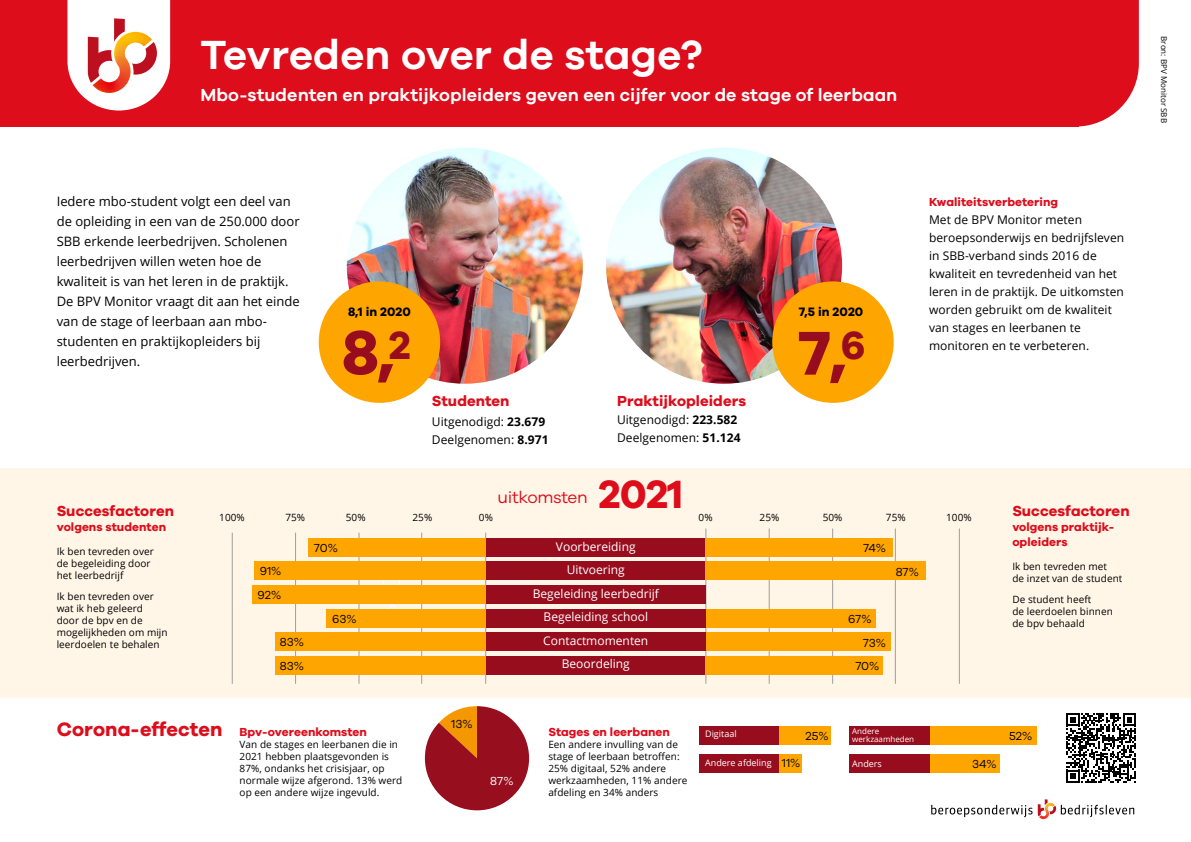
<style>
.page{position:relative;width:1191px;height:842px;background:#fff}
.page>*{position:absolute;margin:0;border:0;box-sizing:border-box;transform-origin:0 0}
.t1{font:700 63.8px "Galano Grotesque";color:#980d1e}
.t2{font:600 42px "Galano Grotesque";letter-spacing:.005em;color:#fff}
.t3{font:700 40.7px "Galano Grotesque";color:#dd0d1c}
.t4{font:600 18px "Galano Grotesque";letter-spacing:.005em;color:#fff}
.t5{font:17px "Galano Grotesque";letter-spacing:-.02em;color:#dd0d1c}
.t6{font:700 15px "Galano Grotesque";letter-spacing:.005em;color:#dd0d1c}
.t7{font:13px/20px "Open Sans";color:#000}
.t8{font:700 12.6px "Galano Grotesque";letter-spacing:.005em;color:#000}
.t9{font:12px/18px "Open Sans";letter-spacing:.005em;color:#000}
.t10{font:700 12px/15px "Galano Grotesque";letter-spacing:.005em;color:#dd0d1c}
.t11{font:12px/23.4px "Open Sans";color:#fff;text-align:center}
.t12{font:12px/23.4px "Galano Grotesque";color:#000}
.t13{font:12px "Galano Grotesque";color:#fff}
.t14{font:10px/12px "Open Sans";letter-spacing:.005em;color:#000}
.t15{font:9px "Open Sans";color:#fff}
.t16{font:8px/8px "Open Sans";color:#fff}
.t17{font:8px "Open Sans";letter-spacing:.005em;color:#000}
.s1{font-weight:700}
.s2{font-size:20px}
</style>
<div class="page">
<div style="left:0;top:0;width:1078px;height:127px;background:#dd0d1c"></div>
<svg style="left:67px;top:0;width:103px;height:111px;background:#f3c0bb"></svg>
<svg style="left:1078px;top:0;width:60px;height:127px;background:#e02734"></svg>
<img style="left:347px;top:148px;width:236px;height:236px;border-radius:118px">
<div style="left:319px;top:281px;width:121px;height:122px;background:#ffa500;border-radius:50%"></div>
<img style="left:606px;top:148px;width:236px;height:236px;border-radius:118px">
<div style="left:772px;top:281px;width:121px;height:122px;background:#ffa500;border-radius:50%"></div>
<div style="left:0;top:468px;width:1191px;height:229px;background:#fff6e7"></div>
<svg style="left:383px;top:556px;width:17px;height:1px"></svg>
<svg style="left:387px;top:604px;width:8px;height:5px"></svg>
<hr style="left:295px;top:533px;width:1px;height:151px;background:#9d9e9e">
<hr style="left:359px;top:533px;width:1px;height:151px;background:#9d9e9e">
<hr style="left:421px;top:533px;width:1px;height:151px;background:#9d9e9e">
<hr style="left:232px;top:533px;width:1px;height:151px;background:#9d9e9e">
<hr style="left:485px;top:533px;width:1px;height:151px;background:#9d9e9e">
<hr style="left:769px;top:528px;width:1px;height:156px;background:#9d9e9e">
<hr style="left:832px;top:528px;width:1px;height:156px;background:#9d9e9e">
<hr style="left:895px;top:528px;width:1px;height:156px;background:#9d9e9e">
<hr style="left:705px;top:528px;width:1px;height:156px;background:#9d9e9e">
<hr style="left:959px;top:528px;width:1px;height:156px;background:#9d9e9e">
<div style="left:308px;top:538px;width:178px;height:18px;background:#ffa500"></div>
<div style="left:255px;top:562px;width:231px;height:18px;background:#ffa500"></div>
<div style="left:253px;top:585px;width:233px;height:19px;background:#ffa500"></div>
<div style="left:326px;top:609px;width:160px;height:18px;background:#ffa500"></div>
<div style="left:275px;top:633px;width:211px;height:18px;background:#ffa500"></div>
<div style="left:275px;top:656px;width:211px;height:18px;background:#ffa500"></div>
<div style="left:486px;top:538px;width:219px;height:18px;background:#980d1e"></div>
<div style="left:486px;top:562px;width:219px;height:18px;background:#980d1e"></div>
<div style="left:486px;top:585px;width:219px;height:19px;background:#980d1e"></div>
<div style="left:486px;top:609px;width:219px;height:18px;background:#980d1e"></div>
<div style="left:486px;top:633px;width:219px;height:18px;background:#980d1e"></div>
<div style="left:486px;top:656px;width:219px;height:18px;background:#980d1e"></div>
<div style="left:705px;top:538px;width:188px;height:18px;background:#ffa500"></div>
<div style="left:705px;top:562px;width:221px;height:18px;background:#ffa500"></div>
<div style="left:705px;top:609px;width:170px;height:18px;background:#ffa500"></div>
<div style="left:705px;top:633px;width:185px;height:18px;background:#ffa500"></div>
<div style="left:705px;top:656px;width:178px;height:18px;background:#ffa500"></div>
<svg style="left:425px;top:706px;width:104px;height:104px"></svg>
<div style="left:698px;top:726px;width:81px;height:19px;background:#980d1e"></div>
<div style="left:779px;top:726px;width:51px;height:19px;background:#ffa500"></div>
<div style="left:698px;top:754px;width:81px;height:18px;background:#980d1e"></div>
<div style="left:779px;top:754px;width:23px;height:18px;background:#ffa500"></div>
<div style="left:849px;top:726px;width:81px;height:19px;background:#980d1e"></div>
<div style="left:930px;top:726px;width:107px;height:19px;background:#ffa500"></div>
<div style="left:849px;top:754px;width:81px;height:18px;background:#980d1e"></div>
<div style="left:930px;top:754px;width:70px;height:18px;background:#ffa500"></div>
<svg style="left:931px;top:799px;width:203px;height:20px"></svg>
<svg style="left:1066px;top:713px;width:70px;height:70px"></svg>
<h2 class="t2" style="left:200px;top:30px;width:503px">Tevreden over de stage?</h2>
<h3 class="t4" style="left:200px;top:84px;width:698px">Mbo-studenten en praktijkopleiders geven een cijfer voor de stage of leerbaan</h3>
<p class="t7" style="left:57px;top:191px;width:244px">Iedere mbo-student volgt een deel van de opleiding in een van de 250.000 door SBB erkende leerbedrijven. Scholenen leerbedrijven willen weten hoe de kwaliteit is van het leren in de praktijk.<br>De BPV Monitor vraagt dit aan het einde van de stage of leerbaan aan mbo&shy;studenten en praktijkopleiders bij leerbedrijven.</p>
<p class="t8" style="left:348px;top:304px;width:64px">8,1 in 2020</p>
<h1 class="t1" style="left:342px;top:313px;width:70px">8,<sup>2</sup></h1>
<h3 class="t6" style="left:432px;top:392px;width:79px">Studenten</h3>
<p class="t9" style="left:432px;top:412px;width:118px">Uitgenodigd: <span class="s1">23.679<br></span>Deelgenomen: <span class="s1">8.971</span></p>
<h3 class="t6" style="left:617px;top:392px;width:130px">Praktijkopleiders</h3>
<p class="t9" style="left:617px;top:410px;width:125px">Uitgenodigd: <span class="s1">223.582<br></span>Deelgenomen: <span class="s1">51.124</span></p>
<p class="t8" style="left:799px;top:304px;width:66px">7,5 in 2020</p>
<h1 class="t1" style="left:798px;top:314px;width:69px">7,<sup>6</sup></h1>
<p class="t10" style="left:929px;top:194px;width:131px">Kwaliteitsverbetering</p>
<p class="t9" style="left:929px;top:210px;width:197px">Met de BPV Monitor meten beroepsonderwijs en bedrijfsleven in SBB-verband sinds 2016 de kwaliteit en tevredenheid van het leren in de praktijk. De uitkomsten worden gebruikt om de kwaliteit van stages en leerbanen te monitoren en te verbeteren.</p>
<h3 class="t6" style="left:57px;top:502px;width:119px">Succesfactoren</h3>
<p class="t10" style="left:57px;top:519px;width:111px">volgens studenten</p>
<p class="t14" style="left:57px;top:545px;width:99px">Ik ben tevreden over de begeleiding door het leerbedrijf</p>
<p class="t14" style="left:57px;top:590px;width:112px">Ik ben tevreden over wat ik heb geleerd door de bpv en de mogelijkheden om mijn leerdoelen te behalen</p>
<h3 class="t5" style="left:497px;top:487px;width:92px">uitkomsten</h3>
<h3 class="t3" style="left:598px;top:470px;width:86px">2021</h3>
<p class="t14" style="left:219px;top:511px;width:27px">100%</p>
<p class="t14" style="left:285px;top:511px;width:21px">75%</p>
<p class="t14" style="left:346px;top:511px;width:21px">50%</p>
<p class="t14" style="left:412px;top:511px;width:21px">25%</p>
<p class="t14" style="left:479px;top:511px;width:15px">0%</p>
<p class="t14" style="left:698px;top:511px;width:16px">0%</p>
<p class="t14" style="left:759px;top:511px;width:21px">25%</p>
<p class="t14" style="left:822px;top:511px;width:21px">50%</p>
<p class="t14" style="left:886px;top:511px;width:21px">75%</p>
<p class="t14" style="left:946px;top:511px;width:27px">100%</p>
<p class="t11" style="left:533px;top:535px;width:127px">Voorbereiding<br>Uitvoering<br>Begeleiding leerbedrijf<br>Begeleiding school<br>Contactmomenten<br>Beoordeling</p>
<p class="t12" style="left:314px;top:536px;width:26px">70%</p>
<p class="t12" style="left:863px;top:536px;width:24px">74%</p>
<p class="t12" style="left:257px;top:559px;width:25px">91%<br>92%</p>
<p class="t12" style="left:895px;top:560px;width:25px">87%</p>
<p class="t12" style="left:848px;top:606px;width:25px">67%</p>
<p class="t12" style="left:863px;top:631px;width:25px">73%</p>
<p class="t12" style="left:855px;top:654px;width:26px">70%</p>
<p class="t12" style="left:332px;top:607px;width:26px">63%</p>
<p class="t12" style="left:280px;top:630px;width:26px;line-height:23.8px">83%<br>83%</p>
<h3 class="t6" style="left:1012px;top:502px;width:119px">Succesfactoren</h3>
<p class="t10" style="left:1012px;top:519px;width:103px">volgens praktijk&shy;opleiders</p>
<p class="t14" style="left:1012px;top:560px;width:112px">Ik ben tevreden met<br>de inzet van de student</p>
<p class="t14" style="left:1012px;top:593px;width:102px">De student heeft<br>de leerdoelen binnen de bpv behaald</p>
<p class="t10" style="left:57px;top:724px;width:312px"><span class="s2">Corona-effecten</span> Bpv-overeenkomsten</p>
<p class="t14" style="left:240px;top:738px;width:164px">Van de stages en leerbanen die in<br>2021 hebben plaatsgevonden is<br>87%, ondanks het crisisjaar, op normale wijze afgerond. 13% werd op een andere wijze ingevuld.</p>
<p class="t12" style="left:451px;top:712px;width:23px">13%</p>
<p class="t13" style="left:490px;top:774px;width:25px">87%</p>
<p class="t10" style="left:548px;top:724px;width:123px">Stages en leerbanen</p>
<p class="t14" style="left:548px;top:738px;width:141px">Een andere invulling van de stage of leerbaan betroffen:<br>25% digitaal, 52% andere werkzaamheden, 11% andere afdeling en 34% anders</p>
<p class="t15" style="left:705px;top:728px;width:33px">Digitaal</p>
<p class="t15" style="left:705px;top:757px;width:68px">Andere afdeling</p>
<p class="t12" style="left:805px;top:724px;width:24px">25%</p>
<p class="t12" style="left:781px;top:751px;width:20px">11%</p>
<p class="t16" style="left:852px;top:727px;width:63px">Andere werkzaamheden</p>
<p class="t15" style="left:852px;top:757px;width:31px">Anders</p>
<p class="t12" style="left:972px;top:751px;width:26px">34%</p>
<p class="t12" style="left:1009px;top:724px;width:25px">52%</p>
<p class="t17" style="left:1169px;top:36px;width:88px;rotate:90deg">Bron: BPV Monitor SBB</p>
</div>
